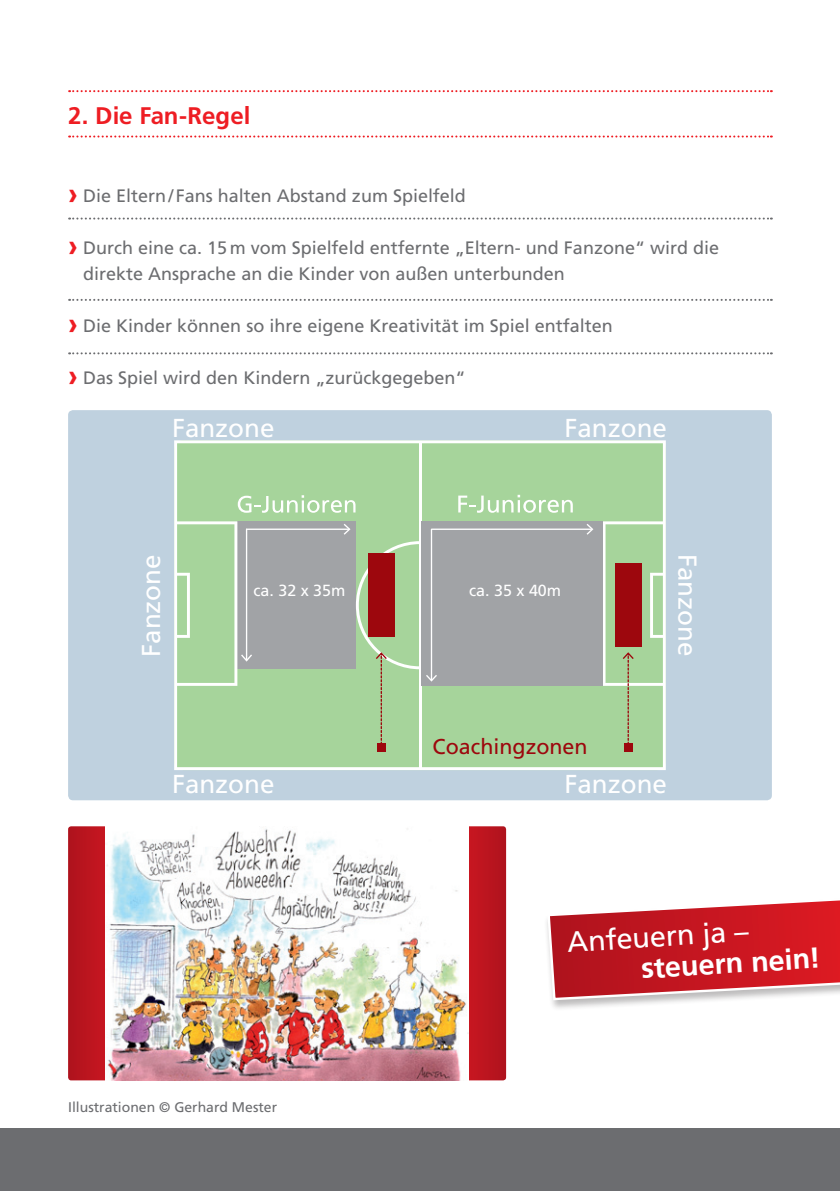
<style>
.page{position:relative;width:840px;height:1191px;background:#fff}
.page>*{position:absolute;margin:0;border:0;box-sizing:border-box;transform-origin:0 0}
.t1{font:700 28.8px "Frutiger LT Std";color:#fff}
.t2{font:28.8px "Frutiger LT Pro";color:#fff}
.t3{font:26px "Frutiger LT Pro";color:#fff}
.t4{font:700 24px "Frutiger LT Std";color:#ee1d23}
.t5{font:21.4px "Frutiger LT Pro";color:#9d070d}
.t6{font:18px/26px "Frutiger LT Pro";color:#6c6d70}
.t7{font:16px "Frutiger LT Pro";color:#fff}
.t8{font:14px "Frutiger LT Pro";color:#6c6d70}
.s1{font-family:"Frutiger LT Std";font-weight:700;font-size:30px;color:#ee1d23}
</style>
<div class="page">
<svg style="left:69px;top:299px;width:702px;height:2px"></svg>
<svg style="left:69px;top:352px;width:702px;height:2px"></svg>
<div style="left:0;top:1128px;width:839px;height:63px;background:#6c6d70"></div>
<svg style="left:68px;top:826px;width:37px;height:254px;background:#ba151f"></svg>
<svg style="left:468px;top:826px;width:38px;height:254px;background:#be212a"></svg>
<img style="left:106px;top:828px;width:362px;height:252px">
<svg style="left:69px;top:90px;width:702px;height:2px"></svg>
<svg style="left:69px;top:135px;width:702px;height:2px"></svg>
<svg style="left:69px;top:217px;width:702px;height:2px"></svg>
<div style="left:68px;top:410px;width:703px;height:390px;background:#bfd1df;border-radius:5px"></div>
<svg style="left:174px;top:440px;width:491px;height:330px;background:#aacda2"></svg>
<svg style="left:175px;top:521px;width:77px;height:165px;background:#b0d1a9"></svg>
<hr style="left:418px;top:442px;width:3px;height:326px;background:#fff">
<div style="left:421px;top:521px;width:181px;height:165px;background:#a1a3a6"></div>
<hr style="left:432px;top:528px;width:159px;height:2px;background:#fff">
<svg style="left:586px;top:524px;width:7px;height:11px"></svg>
<hr style="left:430px;top:529px;width:2px;height:151px;background:#fff">
<div style="left:376px;top:743px;width:9px;height:9px;background:#9d070d"></div>
<svg style="left:355px;top:541px;width:129px;height:207px"></svg>
<svg style="left:602px;top:521px;width:62px;height:227px;background:#acb48b"></svg>
<div style="left:543px;top:892px;width:296px;height:119px;background:#231f20;opacity:.3"></div>
<svg style="left:546px;top:892px;width:293px;height:109px"></svg>
<h3 class="t4" style="left:68px;top:102px;width:184px">2. Die Fan-Regel</h3>
<p class="t6" style="left:68px;top:183px;width:399px"><span class="s1">›</span> Die Eltern/ Fans halten Abstand zum Spielfeld</p>
<p class="t6" style="left:83px;top:235px;width:637px;text-indent:-15px"><span class="s1">›</span> Durch eine ca. 15 m vom Spielfeld entfernte „Eltern- und Fanzone“ wird die direkte Ansprache an die Kinder von außen unterbunden</p>
<p class="t6" style="left:68px;top:313px;width:546px"><span class="s1">›</span> Die Kinder können so ihre eigene Kreativität im Spiel entfalten</p>
<p class="t6" style="left:68px;top:365px;width:399px"><span class="s1">›</span> Das Spiel wird den Kindern „zurückgegeben“</p>
<h2 class="t3" style="left:172px;top:412px;width:104px">Fanzone</h2>
<h2 class="t3" style="left:564px;top:412px;width:104px">Fanzone</h2>
<h2 class="t3" style="left:136px;top:657px;width:104px;rotate:-90deg">Fanzone</h2>
<h2 class="t3" style="left:702px;top:553px;width:104px;rotate:90deg">Fanzone</h2>
<p class="t7" style="left:253px;top:581px;width:94px">ca. 32 x 35m</p>
<p class="t7" style="left:469px;top:581px;width:94px">ca. 35 x 40m</p>
<p class="t5" style="left:432px;top:733px;width:156px">Coachingzonen</p>
<h2 class="t3" style="left:172px;top:768px;width:104px">Fanzone</h2>
<h2 class="t3" style="left:564px;top:768px;width:104px">Fanzone</h2>
<p class="t8" style="left:68px;top:1099px;width:210px">Illustrationen © Gerhard Mester</p>
<h1 class="t2" style="left:565px;top:926px;width:183px;rotate:-4deg">Anfeuern ja –</h1>
<h1 class="t1" style="left:639px;top:952px;width:181px;rotate:-4deg">steuern nein!</h1>
</div>
